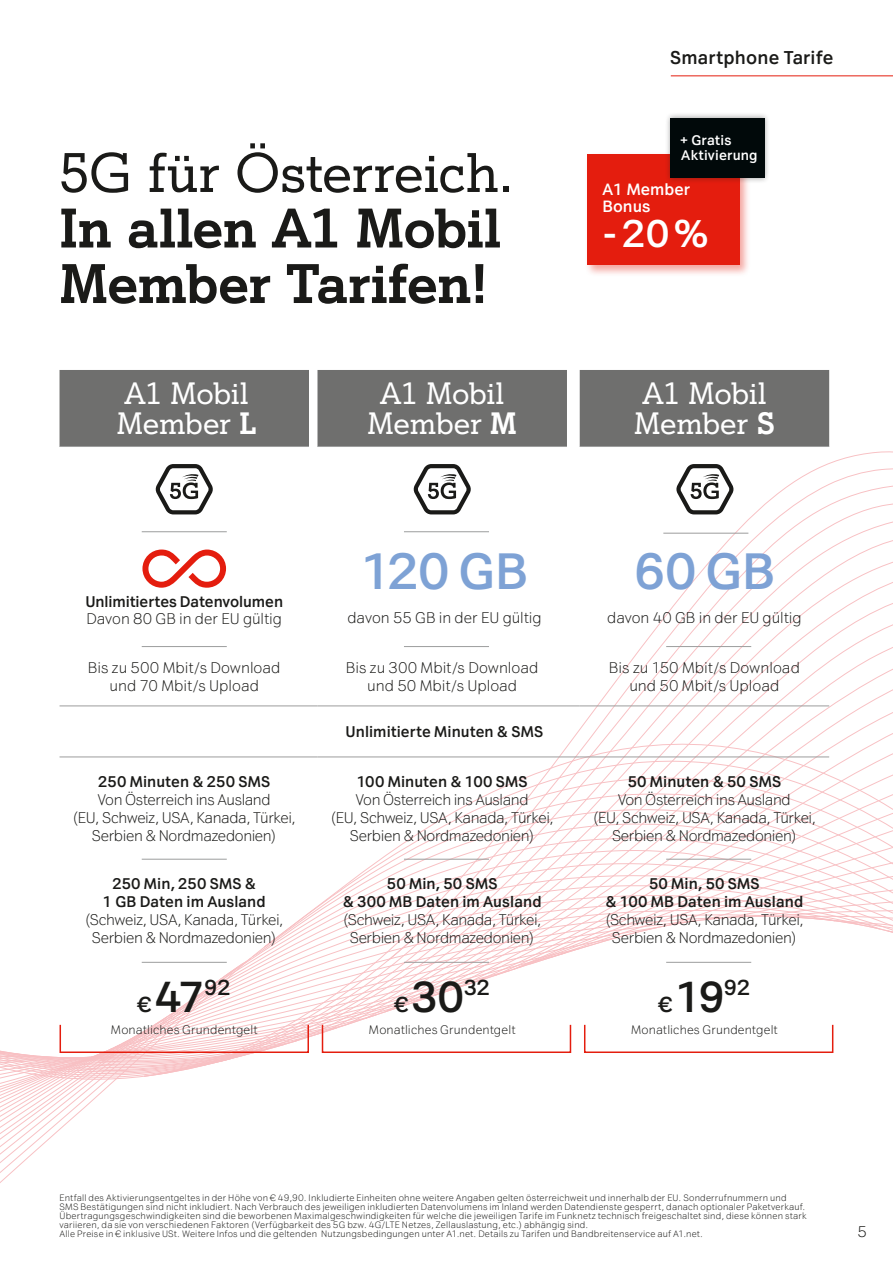
<style>
.page{position:relative;width:893px;height:1263px;background:#fff}
.page>*{position:absolute;margin:0;border:0;box-sizing:border-box;transform-origin:0 0}
.t1{font:700 54px/55.5px "A1 Serif";letter-spacing:-.01em;color:#1a1a18}
.t2{font:54px "A1 Serif";letter-spacing:-.01em;color:#1a1a18}
.t3{font:700 49.5px "A1 Sans";letter-spacing:-.005em;color:#7ea2d5}
.t4{font:700 37.35px "A1 Sans";color:#fff}
.t5{font:30px/30px "A1 Serif";letter-spacing:-.01em;color:#fff}
.t6{font:700 21px "A1 Sans";color:#1a1a18}
.t7{font:700 18px "A1 Sans";letter-spacing:.01em;color:#1a1a18}
.t8{font:700 15.9px/17px "A1 Sans";color:#fff}
.t9{font:300 15px/18px "A1 Sans";letter-spacing:-.025em;color:#1a1a18;text-align:center}
.t10{font:700 15px/18px "A1 Sans";letter-spacing:.005em;color:#1a1a18;text-align:center}
.t11{font:300 15px/18px "A1 Sans";color:#1a1a18;text-align:center}
.t12{font:300 15px "A1 Sans";letter-spacing:-.005em;color:#1a1a18}
.t13{font:700 13.5px/15px "A1 Sans";letter-spacing:.01em;color:#fff}
.t14{font:300 12px "A1 Sans";letter-spacing:.01em;color:#1a1a18}
.t15{font:300 9px/9px "A1 Sans";letter-spacing:.015em;color:#1a1a18}
.s1{font-weight:700}
.s2{font-size:42px}
</style>
<div class="page">
<svg style="left:516px;top:756px;width:13px;height:213px"></svg>
<hr style="left:671px;top:75px;width:222px;height:1px;background:#e41d0e">
<div style="left:584px;top:152px;width:167px;height:125px;background:#e41d0e;opacity:.4"></div>
<div style="left:587px;top:154px;width:152px;height:111px;background:#e41d0e"></div>
<div style="left:665px;top:112px;width:105px;height:72px;background:#1a1a18;opacity:.4"></div>
<div style="left:670px;top:118px;width:95px;height:60px;background:#01090a"></div>
<svg style="left:676px;top:464px;width:58px;height:50px"></svg>
<svg style="left:413px;top:464px;width:58px;height:50px"></svg>
<svg style="left:155px;top:464px;width:58px;height:50px"></svg>
<div style="left:60px;top:370px;width:769px;height:76px;background:#6f6f6e"></div>
<hr style="left:60px;top:446px;width:249px;height:1px;background:#9c9d9d">
<hr style="left:317px;top:446px;width:250px;height:1px;background:#9c9d9d">
<hr style="left:580px;top:446px;width:249px;height:1px;background:#9c9d9d">
<hr style="left:317px;top:757px;width:250px;height:1px;background:#9c9d9d">
<svg style="left:0;top:705px;width:516px;height:478px"></svg>
<hr style="left:317px;top:706px;width:250px;height:1px;background:#9c9d9d">
<svg style="left:529px;top:610px;width:364px;height:355px"></svg>
<hr style="left:580px;top:706px;width:249px;height:1px;background:#9c9d9d">
<hr style="left:142px;top:531px;width:85px;height:1px;background:#9c9d9d">
<hr style="left:142px;top:646px;width:85px;height:1px;background:#9c9d9d">
<hr style="left:142px;top:859px;width:85px;height:1px;background:#9c9d9d">
<hr style="left:142px;top:962px;width:85px;height:1px;background:#9c9d9d">
<hr style="left:404px;top:646px;width:85px;height:1px;background:#9c9d9d">
<hr style="left:404px;top:859px;width:85px;height:1px;background:#9c9d9d">
<hr style="left:666px;top:859px;width:85px;height:1px;background:#9c9d9d">
<hr style="left:404px;top:962px;width:85px;height:1px;background:#9c9d9d">
<hr style="left:666px;top:962px;width:85px;height:1px;background:#9c9d9d">
<svg style="left:142px;top:550px;width:84px;height:38px"></svg>
<hr style="left:404px;top:531px;width:85px;height:1px;background:#9c9d9d">
<hr style="left:663px;top:533px;width:85px;height:1px;background:#9c9d9d">
<div style="left:60px;top:1024px;width:249px;height:29px;border:2px solid #e41d0e"></div>
<div style="left:322px;top:1024px;width:249px;height:29px;border:2px solid #e41d0e"></div>
<div style="left:584px;top:1024px;width:249px;height:29px;border:2px solid #e41d0e"></div>
<hr style="left:666px;top:646px;width:85px;height:1px;background:#9c9d9d">
<h1 class="t2" style="left:60px;top:139px;width:456px">5G für Österreich.</h1>
<h1 class="t1" style="left:60px;top:199px;width:443px">In allen A1 Mobil<br>Member Tarifen!</h1>
<h3 class="t7" style="left:670px;top:46px;width:165px">Smartphone Tarife</h3>
<h3 class="t13" style="left:680px;top:132px;width:79px">+ Gratis<br>Aktivierung</h3>
<h3 class="t8" style="left:603px;top:180px;width:89px">A1 Member<br>Bonus</h3>
<h3 class="t4" style="left:603px;top:209px;width:107px">-20%</h3>
<h3 class="t5" style="left:117px;top:378px;width:141px">A1 Mobil<br>Member <span class="s1">L</span></h3>
<h3 class="t5" style="left:368px;top:378px;width:151px;text-align:center">A1 Mobil<br>Member <span class="s1">M</span></h3>
<h3 class="t5" style="left:634px;top:378px;width:142px">A1 Mobil<br>Member <span class="s1">S</span></h3>
<h3 class="t10" style="left:85px;top:592px;width:199px">Unlimitiertes Datenvolumen</h3>
<h3 class="t12" style="left:86px;top:609px;width:197px">Davon 80 GB in der EU gültig</h3>
<h2 class="t3" style="left:361px;top:539px;width:168px">120 GB</h2>
<h3 class="t12" style="left:347px;top:609px;width:196px">davon 55 GB in der EU gültig</h3>
<h2 class="t3" style="left:634px;top:539px;width:143px">60 GB</h2>
<h3 class="t12" style="left:607px;top:609px;width:196px">davon 40 GB in der EU gültig</h3>
<h3 class="t11" style="left:88px;top:658px;width:194px">Bis zu 500 Mbit/s Download und 70 Mbit/s Upload</h3>
<h3 class="t11" style="left:346px;top:658px;width:194px">Bis zu 300 Mbit/s Download und 50 Mbit/s Upload</h3>
<h3 class="t11" style="left:609px;top:658px;width:192px">Bis zu 150 Mbit/s Download und 50 Mbit/s Upload</h3>
<h3 class="t10" style="left:345px;top:722px;width:199px">Unlimitierte Minuten &amp; SMS</h3>
<h3 class="t10" style="left:98px;top:772px;width:174px">250 Minuten &amp; 250 SMS</h3>
<h3 class="t9" style="left:73px;top:790px;width:225px">Von Österreich ins Ausland<br>(EU, Schweiz, USA, Kanada, Türkei,<br>Serbien &amp; Nordmazedonien)</h3>
<h3 class="t10" style="left:357px;top:772px;width:172px">100 Minuten &amp; 100 SMS</h3>
<h3 class="t9" style="left:331px;top:790px;width:225px">Von Österreich ins Ausland<br>(EU, Schweiz, USA, Kanada, Türkei,<br>Serbien &amp; Nordmazedonien)</h3>
<h3 class="t10" style="left:628px;top:772px;width:155px">50 Minuten &amp; 50 SMS</h3>
<h3 class="t9" style="left:593px;top:790px;width:225px">Von Österreich ins Ausland<br>(EU, Schweiz, USA, Kanada, Türkei,<br>Serbien &amp; Nordmazedonien)</h3>
<h3 class="t10" style="left:103px;top:874px;width:164px">250 Min, 250 SMS &amp;<br>1 GB Daten im Ausland</h3>
<h3 class="t9" style="left:85px;top:910px;width:200px">(Schweiz, USA, Kanada, Türkei,<br>Serbien &amp; Nordmazedonien)</h3>
<h3 class="t6" style="left:138px;top:974px;width:95px">€ <span class="s2">47</span>92</h3>
<h3 class="t14" style="left:111px;top:1022px;width:148px">Monatliches Grundentgelt</h3>
<h3 class="t10" style="left:343px;top:874px;width:200px">50 Min, 50 SMS<br>&amp; 300 MB Daten im Ausland</h3>
<h3 class="t9" style="left:343px;top:910px;width:200px">(Schweiz, USA, Kanada, Türkei,<br>Serbien &amp; Nordmazedonien)</h3>
<h3 class="t6" style="left:394px;top:974px;width:97px">€ <span class="s2">30</span>32</h3>
<h3 class="t14" style="left:369px;top:1022px;width:148px">Monatliches Grundentgelt</h3>
<h3 class="t10" style="left:605px;top:874px;width:199px">50 Min, 50 SMS<br>&amp; 100 MB Daten im Ausland</h3>
<h3 class="t9" style="left:605px;top:910px;width:200px">(Schweiz, USA, Kanada, Türkei,<br>Serbien &amp; Nordmazedonien)</h3>
<h3 class="t6" style="left:658px;top:974px;width:93px">€ <span class="s2">19</span>92</h3>
<h3 class="t14" style="left:631px;top:1022px;width:148px">Monatliches Grundentgelt</h3>
<p class="t15" style="left:60px;top:1194px;width:749px">Entfall des Aktivierungsentgeltes in der Höhe von € 49,90. Inkludierte Einheiten ohne weitere Angaben gelten österreichweit und innerhalb der EU. Sonderrufnummern und SMS Bestätigungen sind nicht inkludiert. Nach Verbrauch des jeweiligen inkludierten Datenvolumens im Inland werden Datendienste gesperrt, danach optionaler Paketverkauf.<br>Übertragungsgeschwindigkeiten sind die beworbenen Maximalgeschwindigkeiten für welche die jeweiligen Tarife im Funknetz technisch freigeschaltet sind, diese können stark variieren, da sie von verschiedenen Faktoren (Verfügbarkeit des 5G bzw. 4G/LTE Netzes, Zellauslastung, etc.) abhängig sind.<br>Alle Preise in € inklusive USt. Weitere Infos und die geltenden Nutzungsbedingungen unter A1.net. Details zu Tarifen und Bandbreitenservice auf A1.net.</p>
<h3 class="t9" style="left:858px;top:1223px;width:11px">5</h3>
</div>
